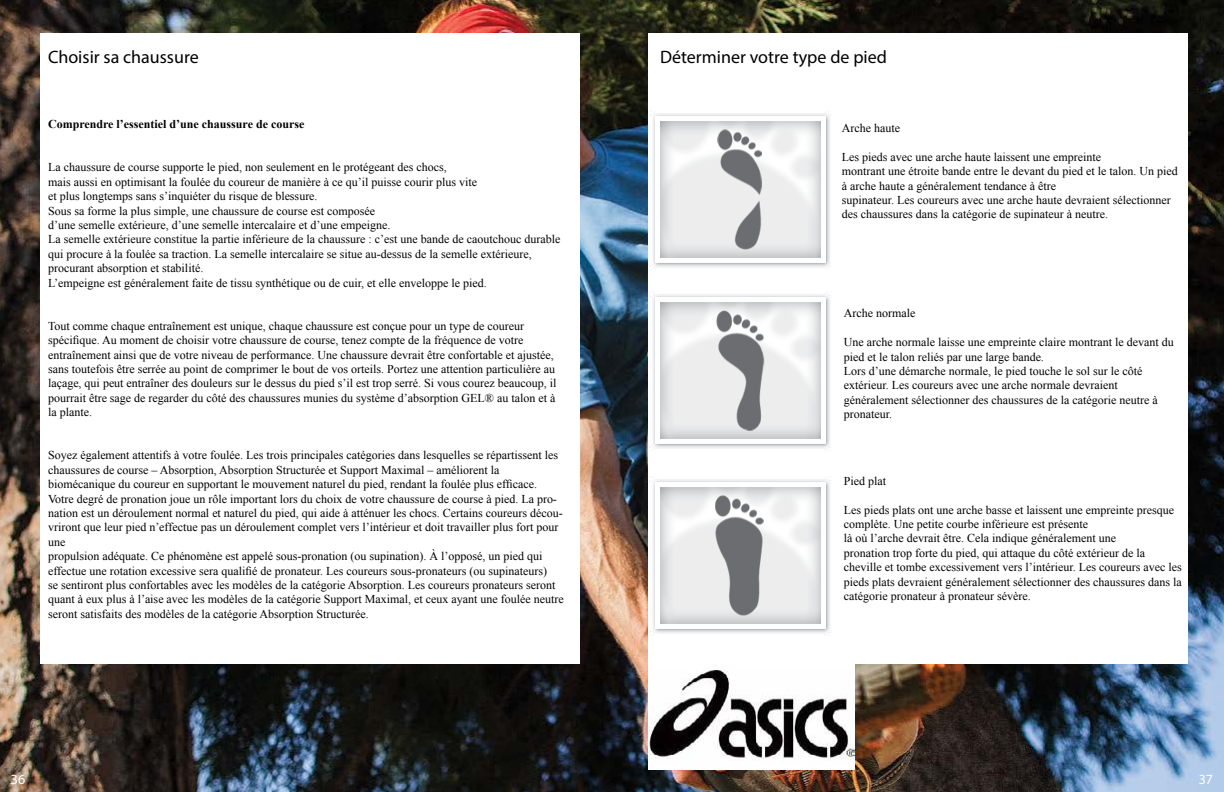
<style>
.page{position:relative;width:1224px;height:792px;background:#fff}
.page>*{position:absolute;margin:0;border:0;box-sizing:border-box;transform-origin:0 0}
.t1{font:18px "Myriad Pro";color:#000}
.t2{font:14px "Myriad Pro";color:#fff}
.t3{font:12px/14.4px "Times New Roman";color:#000}
.t4{font:700 12px "Times New Roman";color:#000}
</style>
<div class="page">
<img style="left:0;top:0;width:1224px;height:792px">
<div style="left:648px;top:33px;width:540px;height:631px;background:#fff"></div>
<div style="left:40px;top:33px;width:540px;height:631px;background:#fff"></div>
<img style="left:649px;top:476px;width:182px;height:159px">
<img style="left:649px;top:111px;width:182px;height:159px">
<img style="left:649px;top:292px;width:182px;height:159px">
<img style="left:648px;top:664px;width:207px;height:105px">
<h1 class="t1" style="left:48px;top:46px;width:152px">Choisir sa chaussure</h1>
<p class="t4" style="left:48px;top:116px;width:258px">Comprendre l’essentiel d’une chaussure de course</p>
<p class="t3" style="left:48px;top:160px;width:514px">La chaussure de course supporte le pied, non seulement en le protégeant des chocs,<br>mais aussi en optimisant la foulée du coureur de manière à ce qu’il puisse courir plus vite<br>et plus longtemps sans s’inquiéter du risque de blessure.<br>Sous sa forme la plus simple, une chaussure de course est composée<br>d’une semelle extérieure, d’une semelle intercalaire et d’une empeigne.<br>La semelle extérieure constitue la partie inférieure de la chaussure : c’est une bande de caoutchouc durable qui procure à la foulée sa traction. La semelle intercalaire se situe au-dessus de la semelle extérieure, procurant absorption et stabilité.<br>L’empeigne est généralement faite de tissu synthétique ou de cuir, et elle enveloppe le pied.</p>
<p class="t3" style="left:48px;top:318px;width:510px">Tout comme chaque entraînement est unique, chaque chaussure est conçue pour un type de coureur spécifique. Au moment de choisir votre chaussure de course, tenez compte de la fréquence de votre entraînement ainsi que de votre niveau de performance. Une chaussure devrait être confortable et ajustée, sans toutefois être serrée au point de comprimer le bout de vos orteils. Portez une attention particulière au laçage, qui peut entraîner des douleurs sur le dessus du pied s’il est trop serré. Si vous courez beaucoup, il pourrait être sage de regarder du côté des chaussures munies du système d’absorption GEL® au talon et à la plante.</p>
<p class="t3" style="left:48px;top:448px;width:517px">Soyez également attentifs à votre foulée. Les trois principales catégories dans lesquelles se répartissent les chaussures de course – Absorption, Absorption Structurée et Support Maximal – améliorent la biomécanique du coureur en supportant le mouvement naturel du pied, rendant la foulée plus efficace.<br>Votre degré de pronation joue un rôle important lors du choix de votre chaussure de course à pied. La pro&shy;nation est un déroulement normal et naturel du pied, qui aide à atténuer les chocs. Certains coureurs décou&shy;vriront que leur pied n’effectue pas un déroulement complet vers l’intérieur et doit travailler plus fort pour une<br>propulsion adéquate. Ce phénomène est appelé sous-pronation (ou supination). À l’opposé, un pied qui effectue une rotation excessive sera qualifié de pronateur. Les coureurs sous-pronateurs (ou supinateurs)<br>se sentiront plus confortables avec les modèles de la catégorie Absorption. Les coureurs pronateurs seront quant à eux plus à l’aise avec les modèles de la catégorie Support Maximal, et ceux ayant une foulée neutre seront satisfaits des modèles de la catégorie Absorption Structurée.</p>
<h1 class="t1" style="left:660px;top:46px;width:228px">Déterminer votre type de pied</h1>
<p class="t3" style="left:842px;top:121px;width:60px">Arche haute</p>
<p class="t3" style="left:842px;top:149px;width:337px">Les pieds avec une arche haute laissent une empreinte<br>montrant une étroite bande entre le devant du pied et le talon. Un pied à arche haute a généralement tendance à être<br>supinateur. Les coureurs avec une arche haute devraient sélectionner des chaussures dans la catégorie de supinateur à neutre.</p>
<p class="t3" style="left:844px;top:306px;width:73px">Arche normale</p>
<p class="t3" style="left:844px;top:335px;width:331px">Une arche normale laisse une empreinte claire montrant le devant du pied et le talon reliés par une large bande.<br>Lors d’une démarche normale, le pied touche le sol sur le côté extérieur. Les coureurs avec une arche normale devraient généralement sélectionner des chaussures de la catégorie neutre à pronateur.</p>
<p class="t3" style="left:844px;top:473px;width:44px">Pied plat</p>
<p class="t3" style="left:844px;top:502px;width:339px">Les pieds plats ont une arche basse et laissent une empreinte presque complète. Une petite courbe inférieure est présente<br>là où l’arche devrait être. Cela indique généralement une<br>pronation trop forte du pied, qui attaque du côté extérieur de la cheville et tombe excessivement vers l’intérieur. Les coureurs avec les pieds plats devraient généralement sélectionner des chaussures dans la catégorie pronateur à pronateur sévère.</p>
<p class="t2" style="left:11px;top:770px;width:16px">36</p>
<p class="t2" style="left:1199px;top:770px;width:16px">37</p>
</div>
